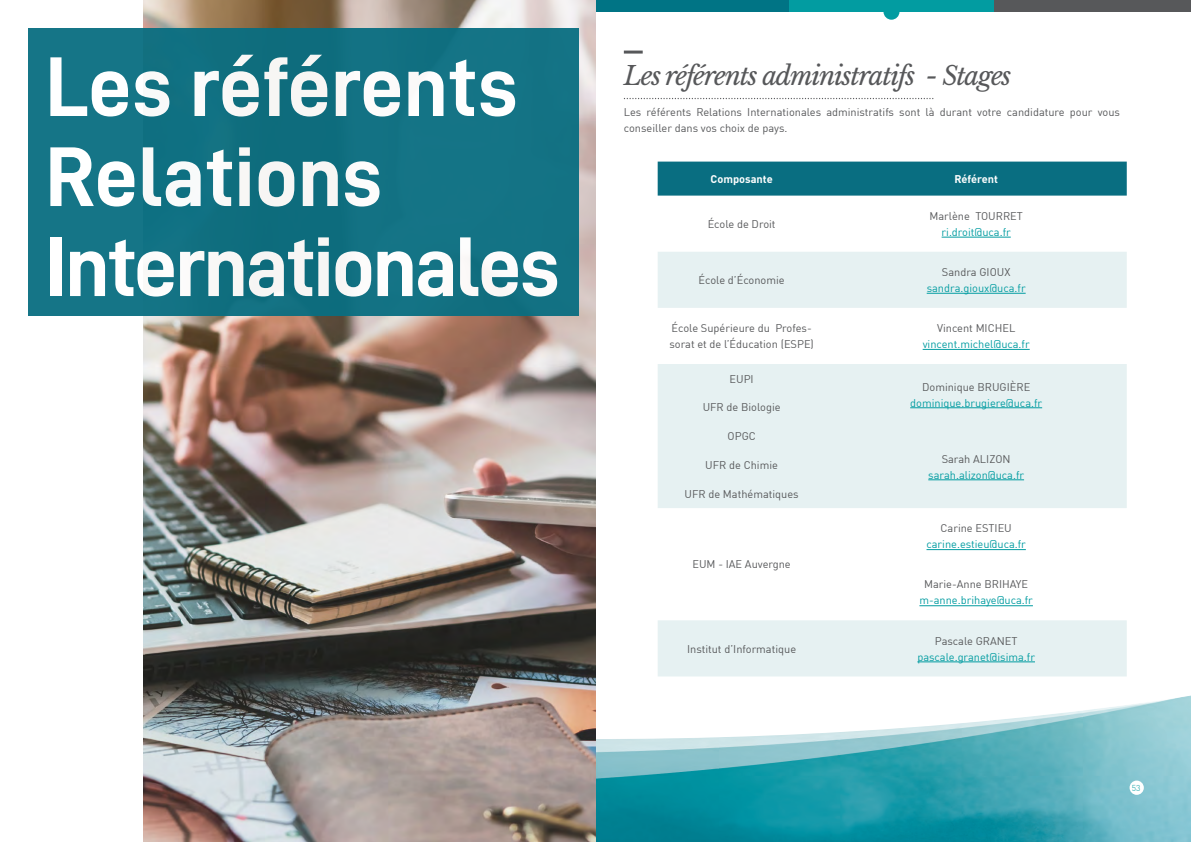
<style>
.page{position:relative;width:1191px;height:842px;background:#fff}
.page>*{position:absolute;margin:0;border:0;box-sizing:border-box;transform-origin:0 0}
.t1{font:85px/90px "D DIN Bold";letter-spacing:-.02em;color:#fff}
.t2{font:italic 26px "Libre Baskerville";letter-spacing:-.05em;color:#57585a}
.texte_1{font:11px/16px "DIN Offc";color:#57585a}
.texte_1-2{font:11px "DIN Offc";color:#029ca1}
.texte_2{font:700 11px "DIN Offc";color:#fff}
.t3{font:300 8.5px "DIN Offc";color:#029ca1}
</style>
<div class="page">
<img style="left:595px;top:694px;width:596px;height:148px">
<div style="left:595px;top:0;width:194px;height:12px;background:#007485"></div>
<div style="left:993px;top:0;width:198px;height:12px;background:#57585a"></div>
<div style="left:789px;top:0;width:204px;height:12px;background:#029ca1"></div>
<div style="left:883px;top:4px;width:16px;height:16px;background:#029ca1;border-radius:50%"></div>
<div style="left:1129px;top:780px;width:14px;height:15px;background:#fff;border-radius:50%"></div>
<img style="left:144px;top:0;width:451px;height:842px">
<div style="left:28px;top:28px;width:550px;height:288px;background:#137284"></div>
<hr style="left:624px;top:51px;width:18px;height:3px;background:#57585a">
<svg style="left:624px;top:98px;width:309px;height:1px"></svg>
<div style="left:657px;top:162px;width:469px;height:34px;background:#096e81"></div>
<svg style="left:658px;top:252px;width:468px;height:424px"></svg>
<div style="left:658px;top:364px;width:468px;height:144px;background:#e6f1f2"></div>
<hr style="left:941px;top:237px;width:69px;height:1px;background:#029ca1">
<hr style="left:926px;top:293px;width:99px;height:1px;background:#029ca1">
<hr style="left:922px;top:349px;width:107px;height:1px;background:#029ca1">
<hr style="left:910px;top:407px;width:132px;height:1px;background:#029ca1">
<hr style="left:928px;top:479px;width:96px;height:1px;background:#029ca1">
<hr style="left:926px;top:549px;width:99px;height:1px;background:#029ca1">
<hr style="left:919px;top:605px;width:114px;height:1px;background:#029ca1">
<hr style="left:917px;top:662px;width:118px;height:1px;background:#029ca1">
<h1 class="t1" style="left:45px;top:40px;width:516px">Les référents<br>Relations<br>Internationales</h1>
<h1 class="t2" style="left:624px;top:60px;width:389px">Les référents administratifs - Stages</h1>
<p class="texte_1" style="left:624px;top:104px;width:498px">Les référents Relations Internationales administratifs sont là durant votre candidature pour vous conseiller dans vos choix de pays.</p>
<p class="texte_2" style="left:710px;top:172px;width:64px">Composante</p>
<p class="texte_2" style="left:954px;top:172px;width:45px">Référent</p>
<p class="texte_1" style="left:707px;top:216px;width:69px">École de Droit</p>
<p class="texte_1" style="left:929px;top:208px;width:95px">Marlène TOURRET</p>
<p class="texte_1-2" style="left:941px;top:225px;width:71px">ri.droit@uca.fr</p>
<p class="texte_1" style="left:942px;top:264px;width:70px">Sandra GIOUX</p>
<p class="texte_1-2" style="left:926px;top:281px;width:100px">sandra.gioux@uca.fr</p>
<p class="texte_1" style="left:698px;top:272px;width:88px">École d’Économie</p>
<p class="texte_1" style="left:669px;top:320px;width:146px">École Supérieure du Profes&shy;sorat et de l’Éducation (ESPE)</p>
<p class="texte_1" style="left:937px;top:320px;width:80px">Vincent MICHEL</p>
<p class="texte_1-2" style="left:922px;top:337px;width:109px">vincent.michel@uca.fr</p>
<p class="texte_1" style="left:729px;top:370px;width:26px">EUPI</p>
<p class="texte_1" style="left:702px;top:399px;width:79px">UFR de Biologie</p>
<p class="texte_1" style="left:727px;top:428px;width:30px">OPGC</p>
<p class="texte_1" style="left:705px;top:457px;width:74px">UFR de Chimie</p>
<p class="texte_1" style="left:684px;top:486px;width:116px">UFR de Mathématiques</p>
<p class="texte_1" style="left:692px;top:556px;width:100px">EUM - IAE Auvergne</p>
<p class="texte_1" style="left:687px;top:640px;width:111px">Institut d’Informatique</p>
<p class="texte_1" style="left:922px;top:378px;width:110px">Dominique BRUGIÈRE</p>
<p class="texte_1-2" style="left:910px;top:396px;width:133px">dominique.brugiere@uca.fr</p>
<p class="texte_1" style="left:941px;top:450px;width:70px">Sarah ALIZON</p>
<p class="texte_1-2" style="left:928px;top:468px;width:97px">sarah.alizon@uca.fr</p>
<p class="texte_1" style="left:940px;top:520px;width:73px">Carine ESTIEU</p>
<p class="texte_1-2" style="left:926px;top:537px;width:101px">carine.estieu@uca.fr</p>
<p class="texte_1" style="left:924px;top:576px;width:106px">Marie-Anne BRIHAYE</p>
<p class="texte_1-2" style="left:919px;top:594px;width:115px">m-anne.brihaye@uca.fr</p>
<p class="texte_1" style="left:935px;top:632px;width:84px">Pascale GRANET</p>
<p class="texte_1-2" style="left:917px;top:650px;width:119px">pascale.granet@isima.fr</p>
<p class="t3" style="left:1131px;top:783px;width:10px">53</p>
</div>
